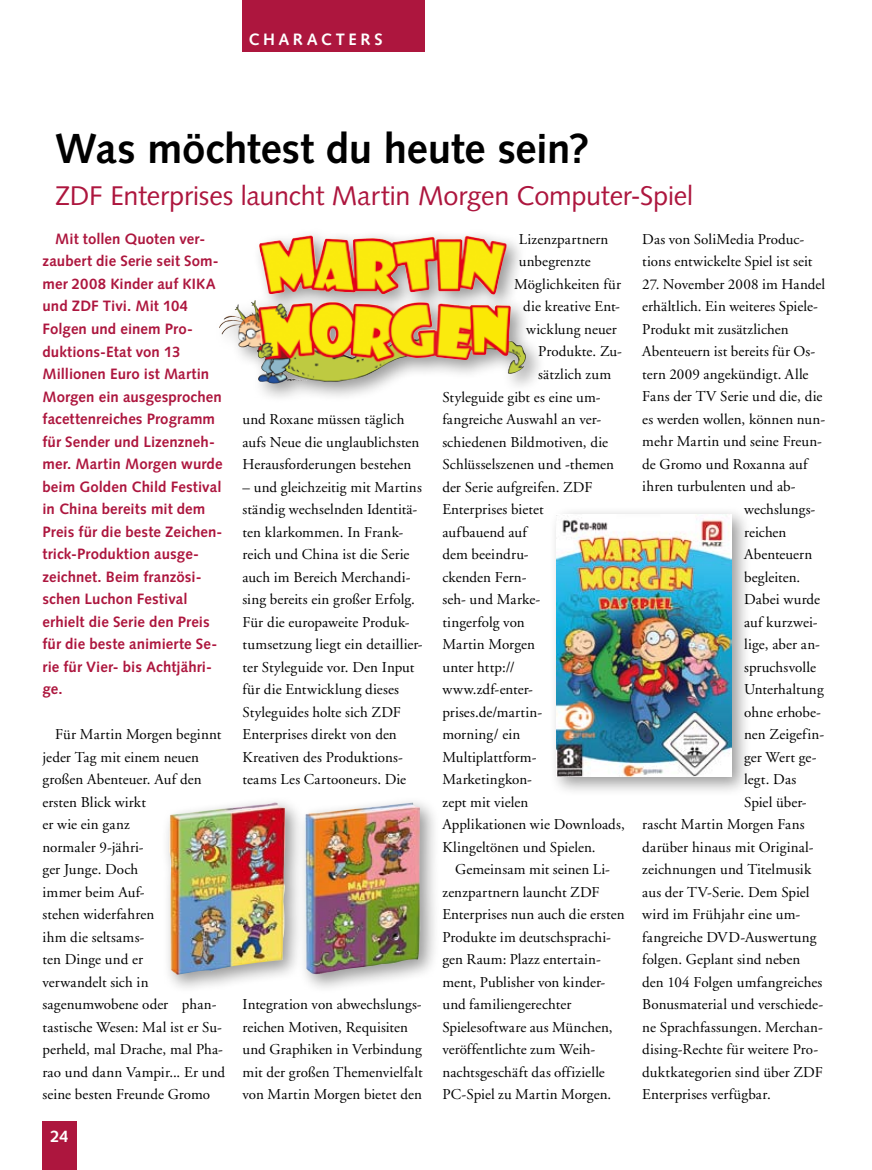
<style>
.page{position:relative;width:872px;height:1170px;background:#fff}
.page>*{position:absolute;margin:0;border:0;box-sizing:border-box;transform-origin:0 0}
.t1{font:700 42px "Syntax LT";letter-spacing:-.005em;color:#000}
.t2{font:27px "Syntax LT";letter-spacing:-.01em;color:#ad163e}
.t3{font:700 16.5px "Syntax LT";letter-spacing:.215em;color:#fff}
.t4{font:15px/22.5px "Adobe Garamond LT";letter-spacing:.005em;color:#000}
.t5{font:700 15px/22.5px "Syntax LT";letter-spacing:.005em;color:#ad163e}
</style>
<div class="page">
<div style="left:43px;top:1121px;width:34px;height:48px;background:#ad163e"></div>
<div style="left:242px;top:0;width:183px;height:51px;background:#ad163e"></div>
<div style="left:211px;top:227px;width:375px;height:231px;background:#000;opacity:.4"></div>
<img style="left:251px;top:235px;width:256px;height:79px">
<div style="left:160px;top:793px;width:296px;height:216px;background:#000;opacity:.4"></div>
<img style="left:169px;top:802px;width:253px;height:173px">
<div style="left:548px;top:505px;width:210px;height:307px;background:#000;opacity:.4"></div>
<img style="left:556px;top:514px;width:175px;height:262px">
<p class="t3" style="left:248px;top:29px;width:136px">CHARACTERS</p>
<h1 class="t1" style="left:55px;top:125px;width:536px">Was möchtest du heute sein?</h1>
<h2 class="t2" style="left:55px;top:179px;width:639px">ZDF Enterprises launcht Martin Morgen Computer-Spiel</h2>
<p class="t5" style="left:43px;top:227px;width:181px;text-indent:13px">Mit tollen Quoten ver&shy;zaubert die Serie seit Som&shy;mer 2008 Kinder auf KIKA und ZDF Tivi. Mit 104<br>Folgen und einem Pro&shy;duktions-Etat von 13<br>Millionen Euro ist Martin<br>Morgen ein ausgesprochen facettenreiches Programm für Sender und Lizenzneh&shy;mer. Martin Morgen wurde beim Golden Child Festival in China bereits mit dem<br>Preis für die beste Zeichen&shy;trick-Produktion ausge&shy;zeichnet. Beim französi&shy;schen Luchon Festival erhielt die Serie den Preis für die beste animierte Se&shy;rie für Vier- bis Achtjähri&shy;ge.</p>
<p class="t4" style="left:42px;top:723px;width:184px;text-indent:13px">Für Martin Morgen beginnt jeder Tag mit einem neuen großen Abenteuer. Auf den ersten Blick wirkt<br>er wie ein ganz<br>normaler 9-jähri-<br>ger Junge. Doch<br>immer beim Auf-<br>stehen widerfahren<br>ihm die seltsams-<br>ten Dinge und er<br>verwandelt sich in sagenumwobene oder phan&shy;tastische Wesen: Mal ist er Su&shy;perheld, mal Drache, mal Pha&shy;rao und dann Vampir... Er und seine besten Freunde Gromo</p>
<p class="t3" style="left:51px;top:1126px;width:19px">24</p>
<p class="t4" style="left:242px;top:408px;width:178px">und Roxane müssen täglich aufs Neue die unglaublichsten<br>Herausforderungen bestehen</p>
<p class="t4" style="left:242px;top:475px;width:182px">– und gleichzeitig mit Martins ständig wechselnden Identitä&shy;ten klarkommen. In Frank&shy;reich und China ist die Serie auch im Bereich Merchandi&shy;sing bereits ein großer Erfolg.<br>Für die europaweite Produk&shy;tumsetzung liegt ein detaillier&shy;ter Styleguide vor. Den Input für die Entwicklung dieses<br>Styleguides holte sich ZDF<br>Enterprises direkt von den<br>Kreativen des Produktions&shy;teams Les Cartooneurs. Die</p>
<p class="t4" style="left:242px;top:993px;width:182px">Integration von abwechslungs&shy;reichen Motiven, Requisiten und Graphiken in Verbindung mit der großen Themenvielfalt von Martin Morgen bietet den</p>
<p class="t4" style="left:519px;top:228px;width:91px">Lizenzpartnern</p>
<p class="t4" style="left:519px;top:250px;width:73px">unbegrenzte</p>
<p class="t4" style="left:514px;top:273px;width:108px">Möglichkeiten für</p>
<p class="t4" style="left:523px;top:295px;width:98px">die kreative Ent-</p>
<p class="t4" style="left:526px;top:318px;width:92px">wicklung neuer</p>
<p class="t4" style="left:538px;top:340px;width:85px">Produkte. Zu-</p>
<p class="t4" style="left:538px;top:363px;width:74px">sätzlich zum</p>
<p class="t4" style="left:442px;top:385px;width:160px">Styleguide gibt es eine um-</p>
<p class="t4" style="left:442px;top:408px;width:160px">fangreiche Auswahl an ver-</p>
<p class="t4" style="left:442px;top:430px;width:167px">schiedenen Bildmotiven, die</p>
<p class="t4" style="left:442px;top:453px;width:173px">Schlüsselszenen und -themen</p>
<p class="t4" style="left:442px;top:475px;width:152px">der Serie aufgreifen. ZDF</p>
<p class="t4" style="left:442px;top:498px;width:103px">Enterprises bietet</p>
<p class="t4" style="left:442px;top:520px;width:86px">aufbauend auf</p>
<p class="t4" style="left:442px;top:543px;width:88px">dem beeindru-</p>
<p class="t4" style="left:442px;top:565px;width:86px">ckenden Fern-</p>
<p class="t4" style="left:442px;top:588px;width:99px">seh- und Marke-</p>
<p class="t4" style="left:442px;top:610px;width:84px">tingerfolg von</p>
<p class="t4" style="left:442px;top:633px;width:94px">Martin Morgen</p>
<p class="t4" style="left:442px;top:655px;width:74px">unter http://</p>
<p class="t4" style="left:442px;top:678px;width:92px">www.zdf-enter-</p>
<p class="t4" style="left:442px;top:700px;width:101px">prises.de/martin-</p>
<p class="t4" style="left:442px;top:723px;width:79px">morning/ ein</p>
<p class="t4" style="left:442px;top:745px;width:96px">Multiplattform-</p>
<p class="t4" style="left:442px;top:768px;width:91px">Marketingkon-</p>
<p class="t4" style="left:442px;top:790px;width:87px">zept mit vielen</p>
<p class="t4" style="left:442px;top:813px;width:184px">Applikationen wie Downloads,</p>
<p class="t4" style="left:442px;top:835px;width:155px">Klingeltönen und Spielen.</p>
<p class="t4" style="left:455px;top:858px;width:156px">Gemeinsam mit seinen Li-</p>
<p class="t4" style="left:442px;top:880px;width:159px">zenzpartnern launcht ZDF</p>
<p class="t4" style="left:442px;top:903px;width:184px">Enterprises nun auch die ersten</p>
<p class="t4" style="left:442px;top:925px;width:170px">Produkte im deutschsprachi-</p>
<p class="t4" style="left:442px;top:948px;width:160px">gen Raum: Plazz entertain-</p>
<p class="t4" style="left:442px;top:970px;width:164px">ment, Publisher von kinder-</p>
<p class="t4" style="left:442px;top:993px;width:130px">und familiengerechter</p>
<p class="t4" style="left:442px;top:1015px;width:172px">Spielesoftware aus München,</p>
<p class="t4" style="left:442px;top:1038px;width:154px">veröffentlichte zum Weih-</p>
<p class="t4" style="left:442px;top:1060px;width:164px">nachtsgeschäft das offizielle</p>
<p class="t4" style="left:442px;top:1083px;width:170px">PC-Spiel zu Martin Morgen.</p>
<p class="t4" style="left:642px;top:228px;width:171px">Das von SoliMedia Produc&shy;tions entwickelte Spiel ist seit</p>
<p class="t4" style="left:642px;top:273px;width:184px">27. November 2008 im Handel</p>
<p class="t4" style="left:642px;top:295px;width:177px">erhältlich. Ein weiteres Spiele-</p>
<p class="t4" style="left:642px;top:318px;width:148px">Produkt mit zusätzlichen</p>
<p class="t4" style="left:642px;top:340px;width:174px">Abenteuern ist bereits für Os-</p>
<p class="t4" style="left:642px;top:363px;width:168px">tern 2009 angekündigt. Alle</p>
<p class="t4" style="left:642px;top:385px;width:182px">Fans der TV Serie und die, die</p>
<p class="t4" style="left:642px;top:408px;width:184px">es werden wollen, können nun-</p>
<p class="t4" style="left:642px;top:430px;width:181px">mehr Martin und seine Freun-</p>
<p class="t4" style="left:642px;top:453px;width:167px">de Gromo und Roxanna auf</p>
<p class="t4" style="left:642px;top:475px;width:155px">ihren turbulenten und ab-</p>
<p class="t4" style="left:744px;top:498px;width:73px">wechslungs-</p>
<p class="t4" style="left:744px;top:520px;width:44px">reichen</p>
<p class="t4" style="left:744px;top:543px;width:70px">Abenteuern</p>
<p class="t4" style="left:744px;top:565px;width:58px">begleiten.</p>
<p class="t4" style="left:744px;top:588px;width:78px">Dabei wurde</p>
<p class="t4" style="left:744px;top:610px;width:75px">auf kurzwei-</p>
<p class="t4" style="left:744px;top:633px;width:77px">lige, aber an-</p>
<p class="t4" style="left:744px;top:655px;width:73px">spruchsvolle</p>
<p class="t4" style="left:744px;top:678px;width:81px">Unterhaltung</p>
<p class="t4" style="left:744px;top:700px;width:78px">ohne erhobe-</p>
<p class="t4" style="left:744px;top:723px;width:82px">nen Zeigefin-</p>
<p class="t4" style="left:744px;top:745px;width:74px">ger Wert ge-</p>
<p class="t4" style="left:744px;top:768px;width:54px">legt. Das</p>
<p class="t4" style="left:744px;top:790px;width:64px">Spiel über-</p>
<p class="t4" style="left:642px;top:813px;width:164px">rascht Martin Morgen Fans</p>
<p class="t4" style="left:642px;top:835px;width:173px">darüber hinaus mit Original-</p>
<p class="t4" style="left:642px;top:858px;width:170px">zeichnungen und Titelmusik</p>
<p class="t4" style="left:642px;top:880px;width:169px">aus der TV-Serie. Dem Spiel</p>
<p class="t4" style="left:642px;top:903px;width:159px">wird im Frühjahr eine um-</p>
<p class="t4" style="left:642px;top:925px;width:176px">fangreiche DVD-Auswertung</p>
<p class="t4" style="left:642px;top:948px;width:160px">folgen. Geplant sind neben</p>
<p class="t4" style="left:642px;top:970px;width:182px">den 104 Folgen umfangreiches</p>
<p class="t4" style="left:642px;top:993px;width:182px">Bonusmaterial und verschiede-</p>
<p class="t4" style="left:642px;top:1015px;width:182px">ne Sprachfassungen. Merchan-</p>
<p class="t4" style="left:642px;top:1038px;width:177px">dising-Rechte für weitere Pro-</p>
<p class="t4" style="left:642px;top:1060px;width:182px">duktkategorien sind über ZDF</p>
<p class="t4" style="left:642px;top:1083px;width:130px">Enterprises verfügbar.</p>
</div>
